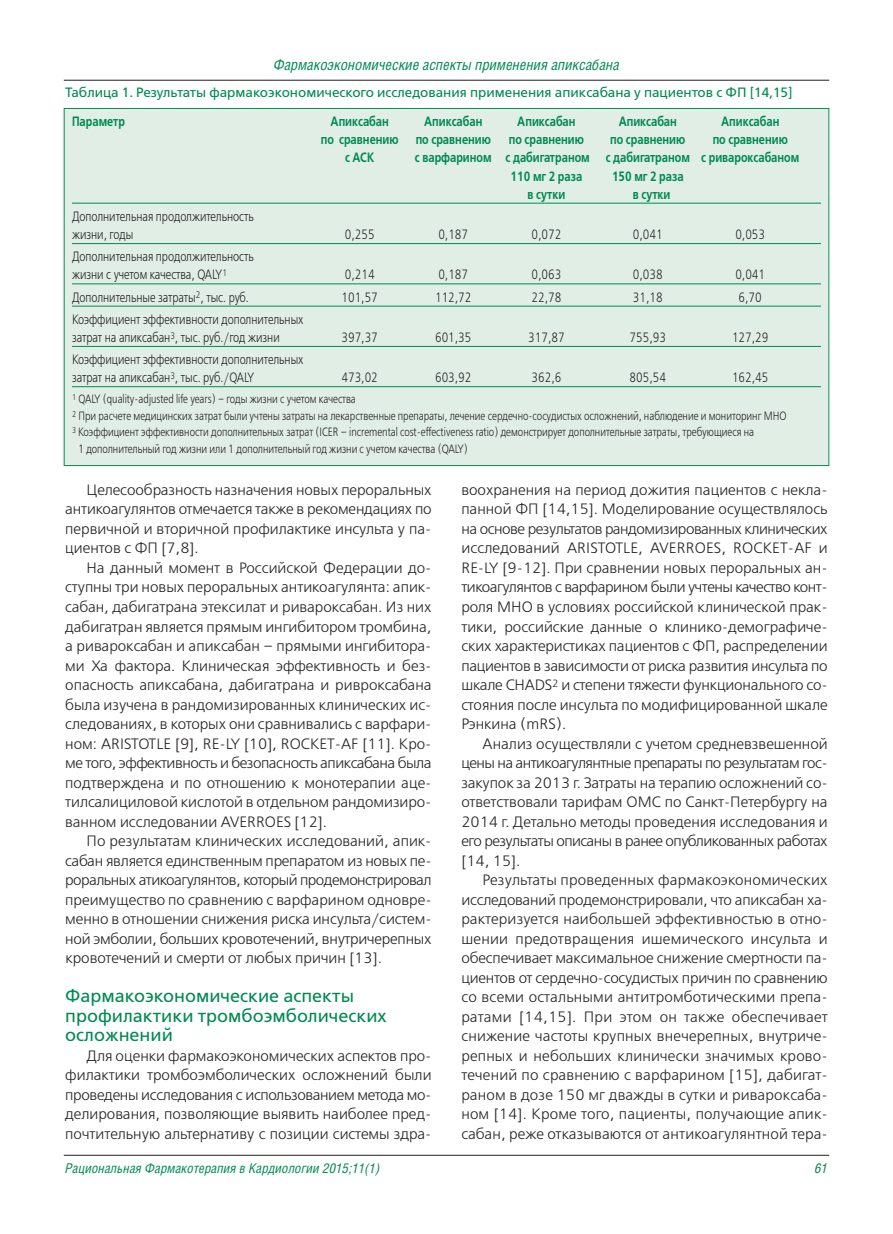
<style>
.page{position:relative;width:893px;height:1234px;background:#fff}
.page>*{position:absolute;margin:0;border:0;box-sizing:border-box;transform-origin:0 0}
.t1{font:18px/19.5px "Free Set C";color:#008a52}
.t2{font:15px/19.5px "Free Set Light C";color:#231f20;text-align:justify}
.t3{font:italic condensed 15px "Helios Cond";color:#008a52}
.t4{font:13.5px/18px "Free Set Light C";color:#231f20;scale:.8 1}
.t5{font:13.5px/18px "Free Set Demi Bold C";color:#008a52;scale:.8 1}
.t6{font:13.5px "Free Set C";color:#008a52}
.t7{font:italic condensed 13.5px "Helios Cond";color:#008a52}
.t8{font:12px "Free Set Light C";color:#231f20;scale:.8 1}
</style>
<div class="page">
<hr style="left:64px;top:80px;width:765px;height:1px;background:#231f20">
<hr style="left:64px;top:1154px;width:765px;height:1px;background:#231f20">
<div style="left:65px;top:109px;width:763px;height:356px;background:#e0eee6"></div>
<hr style="left:72px;top:203px;width:749px;height:1px;background:#008a52">
<hr style="left:72px;top:243px;width:749px;height:1px;background:#008a52">
<hr style="left:72px;top:283px;width:749px;height:1px;background:#008a52">
<hr style="left:72px;top:306px;width:749px;height:1px;background:#008a52">
<hr style="left:72px;top:346px;width:749px;height:1px;background:#008a52">
<hr style="left:72px;top:386px;width:749px;height:1px;background:#008a52">
<p class="t3" style="left:273px;top:55px;width:348px">Фармакоэкономические аспекты применения апиксабана</p>
<p class="t6" style="left:65px;top:84px;width:729px">Таблица 1. Результаты фармакоэкономического исследования применения апиксабана у пациентов с ФП [14,15]</p>
<p class="t5" style="left:72px;top:113px;width:68px">Параметр</p>
<p class="t5" style="left:331px;top:113px;width:74px">Апиксабан</p>
<p class="t5" style="left:424px;top:113px;width:74px">Апиксабан</p>
<p class="t5" style="left:517px;top:113px;width:74px">Апиксабан</p>
<p class="t5" style="left:619px;top:113px;width:74px">Апиксабан</p>
<p class="t5" style="left:721px;top:113px;width:74px">Апиксабан</p>
<p class="t5" style="left:321px;top:131px;width:99px">по сравнению</p>
<p class="t5" style="left:416px;top:131px;width:95px">по сравнению</p>
<p class="t5" style="left:509px;top:131px;width:95px">по сравнению</p>
<p class="t5" style="left:610px;top:131px;width:95px">по сравнению</p>
<p class="t5" style="left:713px;top:131px;width:95px">по сравнению</p>
<p class="t5" style="left:345px;top:149px;width:38px">с АСК</p>
<p class="t5" style="left:511px;top:149px;width:362px;text-indent:-96px">с варфарином с дабигатраном с дабигатраном с ривароксабаном<br>110 мг 2 раза</p>
<p class="t5" style="left:612px;top:167px;width:91px">150 мг 2 раза</p>
<p class="t4" style="left:72px;top:207px;width:229px">Дополнительная продолжительность жизни, годы</p>
<p class="t4" style="left:72px;top:247px;width:229px">Дополнительная продолжительность жизни с учетом качества, QALY<sup>1</sup></p>
<p class="t5" style="left:528px;top:185px;width:49px">в сутки</p>
<p class="t5" style="left:633px;top:185px;width:49px">в сутки</p>
<p class="t4" style="left:345px;top:225px;width:39px">0,255</p>
<p class="t4" style="left:438px;top:225px;width:39px">0,187</p>
<p class="t4" style="left:531px;top:225px;width:39px">0,072</p>
<p class="t4" style="left:633px;top:225px;width:39px">0,041</p>
<p class="t4" style="left:735px;top:225px;width:39px">0,053</p>
<p class="t4" style="left:345px;top:265px;width:39px">0,214</p>
<p class="t4" style="left:438px;top:265px;width:39px">0,187</p>
<p class="t4" style="left:531px;top:265px;width:39px">0,063</p>
<p class="t4" style="left:633px;top:265px;width:39px">0,038</p>
<p class="t4" style="left:735px;top:265px;width:39px">0,041</p>
<p class="t4" style="left:72px;top:288px;width:223px">Дополнительные затраты<sup>2</sup>, тыс. руб.</p>
<p class="t4" style="left:341px;top:288px;width:47px">101,57</p>
<p class="t4" style="left:435px;top:288px;width:47px">112,72</p>
<p class="t4" style="left:531px;top:288px;width:39px">22,78</p>
<p class="t4" style="left:633px;top:288px;width:39px">31,18</p>
<p class="t4" style="left:739px;top:288px;width:31px">6,70</p>
<p class="t4" style="left:72px;top:310px;width:291px">Коэффициент эффективности дополнительных затрат на апиксабан<sup>3</sup>, тыс. руб./год жизни</p>
<p class="t4" style="left:341px;top:328px;width:47px">397,37</p>
<p class="t4" style="left:435px;top:328px;width:47px">601,35</p>
<p class="t4" style="left:528px;top:328px;width:47px">317,87</p>
<p class="t4" style="left:630px;top:328px;width:47px">755,93</p>
<p class="t4" style="left:732px;top:328px;width:47px">127,29</p>
<p class="t4" style="left:72px;top:350px;width:291px">Коэффициент эффективности дополнительных затрат на апиксабан<sup>3</sup>, тыс. руб./QALY</p>
<p class="t4" style="left:341px;top:368px;width:47px">473,02</p>
<p class="t4" style="left:435px;top:368px;width:47px">603,92</p>
<p class="t4" style="left:531px;top:368px;width:39px">362,6</p>
<p class="t4" style="left:630px;top:368px;width:47px">805,54</p>
<p class="t4" style="left:732px;top:368px;width:47px">162,45</p>
<p class="t8" style="left:72px;top:392px;width:356px"><sup>1</sup> QALY (quality-adjusted life years) – годы жизни с учетом качества</p>
<p class="t8" style="left:72px;top:408px;width:895px"><sup>2</sup> При расчете медицинских затрат были учтены затраты на лекарственные препараты, лечение сердечно-сосудистых осложнений, наблюдение и мониторинг МНО</p>
<p class="t8" style="left:72px;top:425px;width:854px"><sup>3</sup> Коэффициент эффективности дополнительных затрат (ICER – incremental cost-effectiveness ratio) демонстрирует дополнительные затраты, требующиеся на</p>
<p class="t8" style="left:78px;top:441px;width:489px">1 дополнительный год жизни или 1 дополнительный год жизни с учетом качества (QALY)</p>
<p class="t2" style="left:65px;top:480px;width:368px;text-indent:21px">Целесообразность назначения новых пероральных антикоагулянтов отмечается также в рекомендациях по первичной и вторичной профилактике инсульта у па&shy;циентов с ФП [7,8].</p>
<p class="t2" style="left:65px;top:558px;width:368px;text-indent:21px">На данный момент в Российской Федерации до&shy;ступны три новых пероральных антикоагулянта: апик&shy;сабан, дабигатрана этексилат и ривароксабан. Из них дабигатран является прямым ингибитором тромбина, а ривароксабан и апиксабан – прямыми ингибитора&shy;ми Xa фактора. Клиническая эффективность и без&shy;опасность апиксабана, дабигатрана и ривроксабана была изучена в рандомизированных клинических ис&shy;следованиях, в которых они сравнивались с варфари&shy;ном: ARISTOTLE [9], RE-LY [10], ROCKET-AF [11]. Кро&shy;ме того, эффективность и безопасность апиксабана была подтверждена и по отношению к монотерапии аце&shy;тилсалициловой кислотой в отдельном рандомизиро&shy;ванном исследовании AVERROES [12].</p>
<p class="t2" style="left:65px;top:831px;width:368px;text-indent:21px">По результатам клинических исследований, апик&shy;сабан является единственным препаратом из новых пе&shy;роральных атикоагулянтов, который продемонстрировал преимущество по сравнению с варфарином одновре&shy;менно в отношении снижения риска инсульта/систем&shy;ной эмболии, больших кровотечений, внутричерепных кровотечений и смерти от любых причин [13].</p>
<p class="t1" style="left:65px;top:986px;width:323px">Фармакоэкономические аспекты профилактики тромбоэмболических осложнений</p>
<p class="t2" style="left:65px;top:1045px;width:368px;text-indent:21px">Для оценки фармакоэкономических аспектов про&shy;филактики тромбоэмболических осложнений были проведены исследования с использованием метода мо&shy;делирования, позволяющие выявить наиболее пред&shy;почтительную альтернативу с позиции системы здра-</p>
<p class="t2" style="left:461px;top:480px;width:368px">воохранения на период дожития пациентов с некла&shy;панной ФП [14,15]. Моделирование осуществлялось на основе результатов рандомизированных клинических исследований ARISTOTLE, AVERROES, ROCKET-AF и RE-LY [9-12]. При сравнении новых пероральных ан&shy;тикоагулянтов с варфарином были учтены качество конт&shy;роля МНО в условиях российской клинической прак&shy;тики, российские данные о клинико-демографиче&shy;ских характеристиках пациентов с ФП, распределении пациентов в зависимости от риска развития инсульта по шкале CHADS<sup>2</sup> и степени тяжести функционального со&shy;стояния после инсульта по модифицированной шкале Рэнкина (mRS).</p>
<p class="t2" style="left:461px;top:733px;width:368px;text-indent:21px">Анализ осуществляли с учетом средневзвешенной цены на антикоагулянтные препараты по результатам гос&shy;закупок за 2013 г. Затраты на терапию осложнений со&shy;ответствовали тарифам ОМС по Санкт-Петербургу на 2014 г. Детально методы проведения исследования и его результаты описаны в ранее опубликованных работах [14, 15].</p>
<p class="t2" style="left:461px;top:870px;width:368px;text-indent:21px">Результаты проведенных фармакоэкономических исследований продемонстрировали, что апиксабан ха&shy;рактеризуется наибольшей эффективностью в отно&shy;шении предотвращения ишемического инсульта и обеспечивает максимальное снижение смертности па&shy;циентов от сердечно-сосудистых причин по сравнению со всеми остальными антитромботическими препа&shy;ратами [14,15]. При этом он также обеспечивает снижение частоты крупных внечерепных, внутриче&shy;репных и небольших клинически значимых крово&shy;течений по сравнению с варфарином [15], дабигат&shy;раном в дозе 150 мг дважды в сутки и ривароксаба&shy;ном [14]. Кроме того, пациенты, получающие апик&shy;сабан, реже отказываются от антикоагулянтной тера-</p>
<p class="t7" style="left:65px;top:1159px;width:316px">Рациональная Фармакотерапия в Кардиологии 2015;11(1)</p>
<p class="t7" style="left:815px;top:1159px;width:14px">61</p>
</div>
